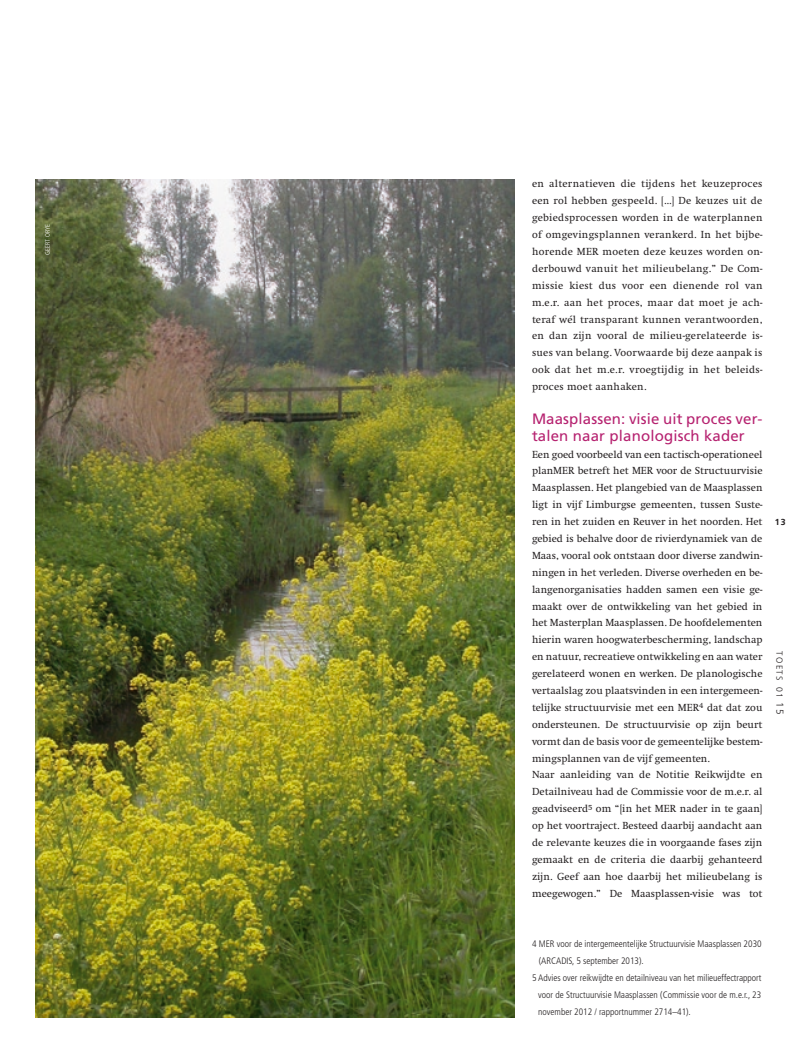
<style>
.page{position:relative;width:798px;height:1053px;background:#fff}
.page>*{position:absolute;margin:0;border:0;box-sizing:border-box;transform-origin:0 0}
._05_tussenkop{font:15px/16.9px "Frutiger";letter-spacing:.01em;color:#b62270}
._06_broodtekst{font:10.62px/16.9px "Swift";color:#231f20;text-align:justify}
._06_bijschrift{font:300 condensed 9.38px/16.9px "Frutiger";color:#231f20}
.t1{font:300 8.75px "Frutiger";letter-spacing:.14em;color:#231f20}
.t2{font:700 8.75px "Frutiger";color:#231f20}
._22-FOTO{font:300 condensed 6.5px "Frutiger";color:#fff}
.s1{font-size:10px}
</style>
<div class="page">
<img style="left:35px;top:179px;width:479px;height:838px">
<p class="_22-FOTO" style="left:44px;top:255px;width:32px;rotate:-90deg">geert orye</p>
<p class="_06_broodtekst" style="left:531px;top:176px;width:232px">en alternatieven die tijdens het keuzeproces een rol hebben gespeeld. […] De keuzes uit de gebiedsprocessen worden in de waterplannen of omgevingsplannen verankerd. In het bijbe&shy;horende MER moeten deze keuzes worden on&shy;derbouwd vanuit het milieubelang.” De Com&shy;missie kiest dus voor een dienende rol van m.e.r. aan het proces, maar dat moet je ach&shy;teraf wél transparant kunnen verantwoorden, en dan zijn vooral de milieu-gerelateerde is&shy;sues van belang. Voorwaarde bij deze aanpak is ook dat het m.e.r. vroegtijdig in het beleids&shy;proces moet aanhaken.</p>
<p class="_05_tussenkop" style="left:531px;top:410px;width:232px">Maasplassen: visie uit proces ver&shy;talen naar planologisch kader</p>
<p class="_06_broodtekst" style="left:531px;top:446px;width:232px">Een goed voorbeeld van een tactisch-operationeel planMER betreft het MER voor de Structuurvisie Maasplassen. Het plangebied van de Maasplassen ligt in vijf Limburgse gemeenten, tussen Suste&shy;ren in het zuiden en Reuver in het noorden. Het gebied is behalve door de rivierdynamiek van de Maas, vooral ook ontstaan door diverse zandwin&shy;ningen in het verleden. Diverse overheden en be&shy;langenorganisaties hadden samen een visie ge&shy;maakt over de ontwikkeling van het gebied in het Masterplan Maasplassen. De hoofdelementen hierin waren hoogwaterbescherming, landschap en natuur, recreatieve ontwikkeling en aan water gerelateerd wonen en werken. De planologische vertaalslag zou plaatsvinden in een intergemeen&shy;telijke structuurvisie met een MER<sup>4</sup> dat dat zou ondersteunen. De structuurvisie op zijn beurt vormt dan de basis voor de gemeentelijke bestem&shy;mingsplannen van de vijf gemeenten.</p>
<p class="_06_broodtekst" style="left:531px;top:766px;width:232px">Naar aanleiding van de Notitie Reikwijdte en Detailniveau had de Commissie voor de m.e.r. al geadviseerd<sup>5</sup> om “[in het MER nader in te gaan] op het voortraject. Besteed daarbij aandacht aan de relevante keuzes die in voorgaande fases zijn gemaakt en de criteria die daarbij gehanteerd zijn. Geef aan hoe daarbij het milieubelang is meegewogen.” De Maasplassen-visie was tot</p>
<p class="t2" style="left:774px;top:517px;width:12px">13</p>
<p class="t1" style="left:784px;top:651px;width:65px;rotate:90deg">TOETS 01 <span class="s1">15</span></p>
<p class="_06_bijschrift" style="left:538px;top:935px;width:224px;text-indent:-7px">4 MER voor de intergemeentelijke Structuurvisie Maasplassen 2030 (ARCADIS, 5 september 2013).</p>
<p class="_06_bijschrift" style="left:538px;top:969px;width:224px;text-align:justify;text-indent:-6px">5 Advies over reikwijdte en detailniveau van het milieueffectrapport voor de Structuurvisie Maasplassen (Commissie voor de m.e.r., 23 november 2012 / rapportnummer 2714–41).</p>
</div>
